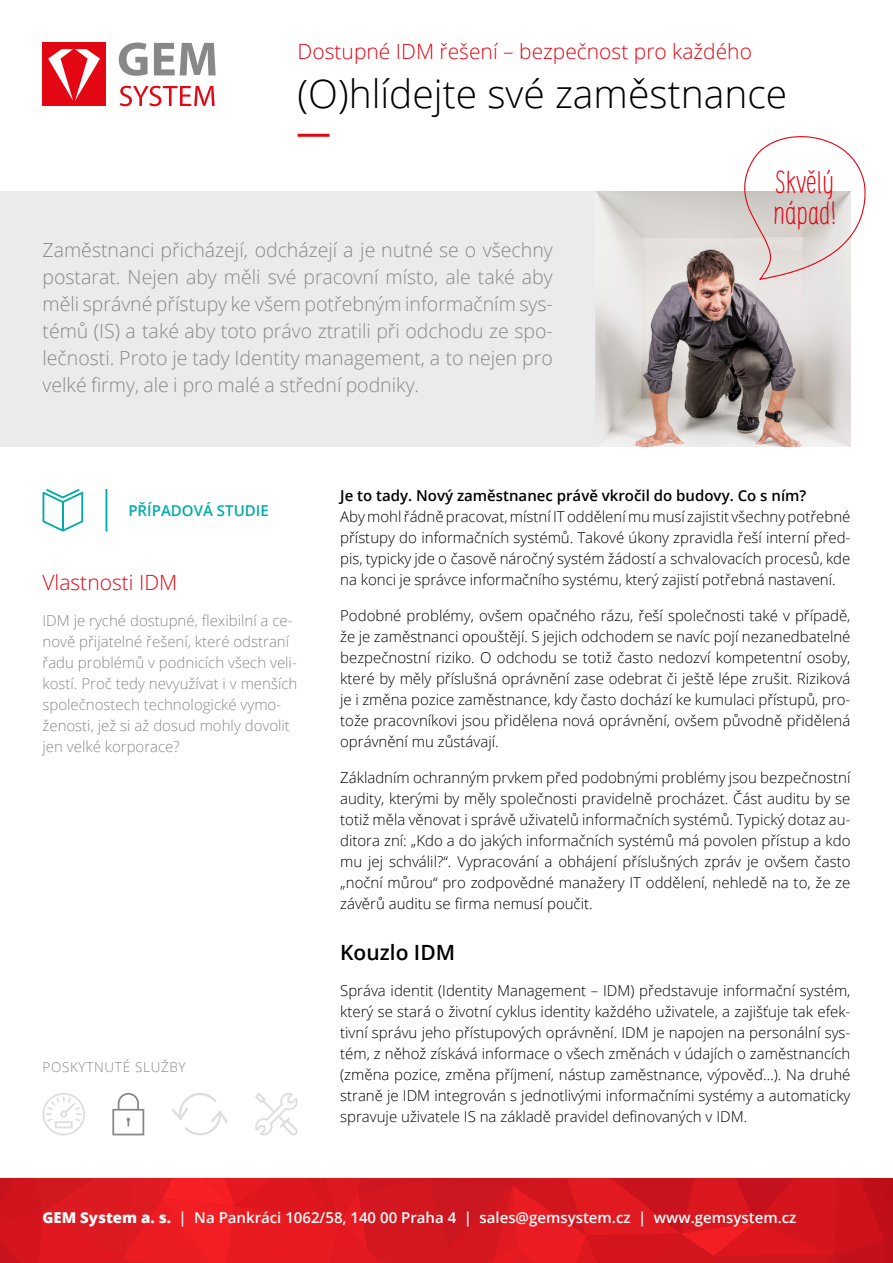
<style>
.page{position:relative;width:893px;height:1263px;background:#fff}
.page>*{position:absolute;margin:0;border:0;box-sizing:border-box;transform-origin:0 0}
.t1{font:300 39px "Open Sans";color:#000}
.t2{font:300 31.5px/31.5px "Supernettcn";color:#e30613}
.t3{font:300 21px "Open Sans";color:#e30613}
.t4{font:600 21px "Open Sans";color:#000}
.t5{font:300 19.5px/27px "Open Sans";color:#888;text-align:justify}
.t6{font:300 15px/21px "Open Sans";color:#000;text-align:justify}
.t7{font:300 15px/21px "Open Sans";color:#888}
.t8{font:600 15px "Open Sans";color:#fff}
.t9{font:600 15px "Open Sans";color:#000}
.t10{font:600 15px "Open Sans";color:#00aca9}
.t11{font:300 13.5px "Open Sans";letter-spacing:.05em;color:#888}
.s1{font-weight:800}
</style>
<div class="page">
<svg style="left:0;top:1178px;width:893px;height:85px;background:#da171f"></svg>
<div style="left:43px;top:43px;width:63px;height:63px;background:#e30613"></div>
<svg style="left:48px;top:49px;width:52px;height:52px"></svg>
<svg style="left:119px;top:43px;width:29px;height:33px"></svg>
<svg style="left:154px;top:43px;width:62px;height:32px"></svg>
<svg style="left:120px;top:86px;width:95px;height:20px"></svg>
<div style="left:0;top:191px;width:850px;height:255px;background:#ecebec"></div>
<img style="left:595px;top:191px;width:255px;height:255px">
<svg style="left:172px;top:1093px;width:56px;height:42px"></svg>
<svg style="left:112px;top:1093px;width:32px;height:42px"></svg>
<svg style="left:255px;top:1093px;width:43px;height:42px"></svg>
<svg style="left:43px;top:1093px;width:42px;height:42px"></svg>
<svg style="left:741px;top:136px;width:125px;height:143px"></svg>
<hr style="left:105px;top:489px;width:2px;height:42px;background:#00aca9">
<svg style="left:43px;top:489px;width:40px;height:42px"></svg>
<hr style="left:62px;top:502px;width:2px;height:29px;background:#00aca9">
<hr style="left:298px;top:134px;width:32px;height:3px;background:#e30613">
<h3 class="t3" style="left:298px;top:37px;width:456px">Dostupné IDM řešení – bezpečnost pro každého</h3>
<h1 class="t1" style="left:298px;top:67px;width:491px">(O)hlídejte své zaměstnance</h1>
<p class="t5" style="left:43px;top:236px;width:512px">Zaměstnanci přicházejí, odcházejí a je nutné se o všechny postarat. Nejen aby měli své pracovní místo, ale také aby měli správné přístupy ke všem potřebným informačním sys&shy;témů (IS) a také aby toto právo ztratili při odchodu ze spo&shy;lečnosti. Proto je tady Identity management, a to nejen pro velké firmy, ale i pro malé a střední podniky.</p>
<h2 class="t2" style="left:773px;top:164px;width:65px">Skvělý nápad!</h2>
<p class="t10" style="left:128px;top:500px;width:142px">PŘÍPADOVÁ STUDIE</p>
<h3 class="t3" style="left:43px;top:568px;width:136px">Vlastnosti IDM</h3>
<p class="t7" style="left:43px;top:610px;width:256px">IDM je ryché dostupné, flexibilní a ce&shy;nově přijatelné řešení, které odstraní řadu problémů v podnicích všech veli&shy;kostí. Proč tedy nevyužívat i v menších společnostech technologické vymo&shy;ženosti, jež si až dosud mohly dovolit jen velké korporace?</p>
<p class="t11" style="left:43px;top:1057px;width:145px">POSKYTNUTÉ SLUŽBY</p>
<p class="t9" style="left:340px;top:485px;width:468px">Je to tady. Nový zaměstnanec právě vkročil do budovy. Co s ním?</p>
<p class="t6" style="left:340px;top:505px;width:512px">Aby mohl řádně pracovat, místní IT oddělení mu musí zajistit všechny potřebné přístupy do informačních systémů. Takové úkony zpravidla řeší interní před&shy;pis, typicky jde o časově náročný systém žádostí a schvalovacích procesů, kde na konci je správce informačního systému, který zajistí potřebná nastavení.</p>
<p class="t6" style="left:340px;top:604px;width:512px">Podobné problémy, ovšem opačného rázu, řeší společnosti také v případě, že je zaměstnanci opouštějí. S jejich odchodem se navíc pojí nezanedbatelné bezpečnostní riziko. O odchodu se totiž často nedozví kompetentní osoby, které by měly příslušná oprávnění zase odebrat či ještě lépe zrušit. Riziková je i změna pozice zaměstnance, kdy často dochází ke kumulaci přístupů, pro&shy;tože pracovníkovi jsou přidělena nová oprávnění, ovšem původně přidělená oprávnění mu zůstávají.</p>
<p class="t6" style="left:340px;top:766px;width:512px">Základním ochranným prvkem před podobnými problémy jsou bezpečnostní audity, kterými by měly společnosti pravidelně procházet. Část auditu by se totiž měla věnovat i správě uživatelů informačních systémů. Typický dotaz au&shy;ditora zní: „Kdo a do jakých informačních systémů má povolen přístup a kdo mu jej schválil?“. Vypracování a obhájení příslušných zpráv je ovšem často „noční můrou“ pro zodpovědné manažery IT oddělení, nehledě na to, že ze závěrů auditu se firma nemusí poučit.</p>
<h3 class="t4" style="left:340px;top:937px;width:116px">Kouzlo IDM</h3>
<p class="t6" style="left:340px;top:979px;width:512px">Správa identit (Identity Management – IDM) představuje informační systém, který se stará o životní cyklus identity každého uživatele, a zajišťuje tak efek&shy;tivní správu jeho přístupových oprávnění. IDM je napojen na personální sys&shy;tém, z něhož získává informace o všech změnách v údajích o zaměstnancích (změna pozice, změna příjmení, nástup zaměstnance, výpověď…). Na druhé straně je IDM integrován s jednotlivými informačními systémy a automaticky spravuje uživatele IS na základě pravidel definovaných v IDM.</p>
<p class="t8" style="left:43px;top:1208px;width:755px"><span class="s1">GEM System a. s.</span> | Na Pankráci 1062/58, 140 00 Praha 4 | sales@gemsystem.cz | www.gemsystem.cz</p>
</div>
